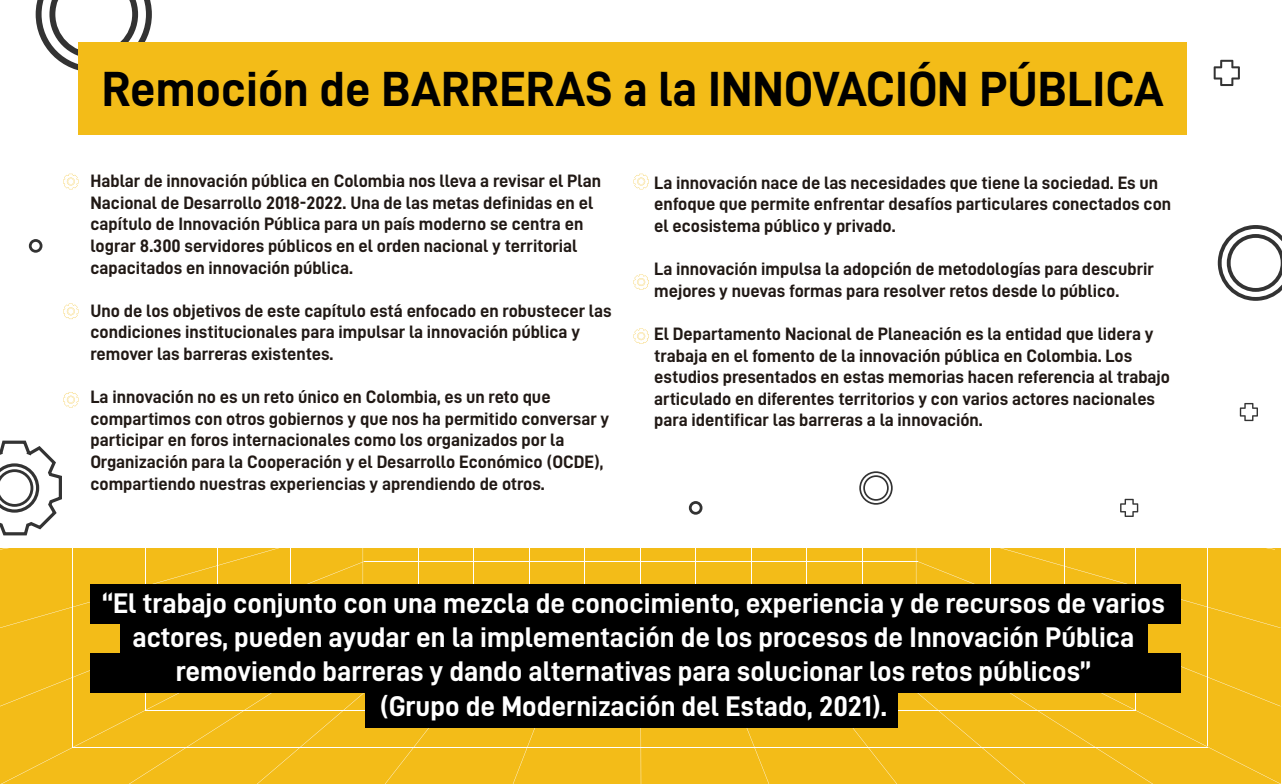
<style>
.page{position:relative;width:1282px;height:784px;background:#fff}
.page>*{position:absolute;margin:0;border:0;box-sizing:border-box;transform-origin:0 0}
.t1{font:49.5px "D DIN Bold";color:#000}
.t2{font:28.5px/34.2px "D DIN Bold";color:#fff;text-align:center}
.t3{font:18px/21.6px "D DIN Bold";color:#211915}
</style>
<div class="page">
<div style="left:0;top:548px;width:1281px;height:236px;background:#f3bc18"></div>
<hr style="left:585px;top:224px;width:1px;height:375px;background:#fff">
<hr style="left:640px;top:224px;width:1px;height:375px;background:#fff">
<hr style="left:696px;top:224px;width:1px;height:375px;background:#fff">
<hr style="left:751px;top:224px;width:1px;height:375px;background:#fff">
<hr style="left:807px;top:224px;width:1px;height:375px;background:#fff">
<hr style="left:862px;top:224px;width:1px;height:375px;background:#fff">
<hr style="left:364px;top:561px;width:554px;height:1px;background:#fff">
<svg style="left:640px;top:728px;width:1px;height:56px"></svg>
<svg style="left:917px;top:693px;width:364px;height:91px"></svg>
<svg style="left:918px;top:628px;width:363px;height:78px"></svg>
<hr style="left:1208px;top:46px;width:1px;height:699px;background:#fff">
<hr style="left:1135px;top:90px;width:1px;height:620px;background:#fff">
<hr style="left:145px;top:710px;width:990px;height:1px;background:#fff">
<hr style="left:73px;top:747px;width:1135px;height:1px;background:#fff">
<svg style="left:689px;top:501px;width:14px;height:14px"></svg>
<svg style="left:1239px;top:402px;width:19px;height:19px"></svg>
<svg style="left:1214px;top:60px;width:26px;height:26px"></svg>
<svg style="left:916px;top:498px;width:365px;height:130px"></svg>
<svg style="left:1217px;top:225px;width:65px;height:76px"></svg>
<svg style="left:859px;top:471px;width:34px;height:34px"></svg>
<svg style="left:36px;top:0;width:116px;height:72px"></svg>
<svg style="left:0;top:440px;width:585px;height:344px"></svg>
<div style="left:79px;top:42px;width:1108px;height:92px;background:#f3bc18"></div>
<div style="left:90px;top:584px;width:1091px;height:39px;background:#000"></div>
<div style="left:120px;top:619px;width:1028px;height:39px;background:#000"></div>
<div style="left:90px;top:654px;width:1091px;height:39px;background:#000"></div>
<div style="left:365px;top:689px;width:533px;height:39px;background:#000"></div>
<svg style="left:634px;top:134px;width:15px;height:56px"></svg>
<svg style="left:63px;top:174px;width:16px;height:15px"></svg>
<svg style="left:28px;top:239px;width:51px;height:81px"></svg>
<svg style="left:63px;top:392px;width:16px;height:16px"></svg>
<svg style="left:634px;top:274px;width:15px;height:16px"></svg>
<svg style="left:634px;top:328px;width:15px;height:16px"></svg>
<h1 class="t1" style="left:102px;top:61px;width:1063px">Remoción de BARRERAS a la INNOVACIÓN PÚBLICA</h1>
<p class="t3" style="left:90px;top:170px;width:512px">Hablar de innovación pública en Colombia nos lleva a revisar el Plan Nacional de Desarrollo 2018-2022. Una de las metas definidas en el capítulo de Innovación Pública para un país moderno se centra en lograr 8.300 servidores públicos en el orden nacional y territorial capacitados en innovación pública.</p>
<p class="t3" style="left:90px;top:299px;width:523px">Uno de los objetivos de este capítulo está enfocado en robustecer las condiciones institucionales para impulsar la innovación pública y remover las barreras existentes.</p>
<p class="t3" style="left:90px;top:386px;width:520px">La innovación no es un reto único en Colombia, es un reto que compartimos con otros gobiernos y que nos ha permitido conversar y participar en foros internacionales como los organizados por la Organización para la Cooperación y el Desarrollo Económico (OCDE), compartiendo nuestras experiencias y aprendiendo de otros.</p>
<p class="t3" style="left:654px;top:171px;width:519px">La innovación nace de las necesidades que tiene la sociedad. Es un enfoque que permite enfrentar desafíos particulares conectados con el ecosistema público y privado.</p>
<p class="t3" style="left:654px;top:258px;width:501px">La innovación impulsa la adopción de metodologías para descubrir mejores y nuevas formas para resolver retos desde lo público.</p>
<p class="t3" style="left:654px;top:323px;width:517px">El Departamento Nacional de Planeación es la entidad que lidera y trabaja en el fomento de la innovación pública en Colombia. Los estudios presentados en estas memorias hacen referencia al trabajo articulado en diferentes territorios y con varios actores nacionales para identificar las barreras a la innovación.</p>
<p class="t2" style="left:102px;top:585px;width:1064px">“El trabajo conjunto con una mezcla de conocimiento, experiencia y de recursos de varios actores, pueden ayudar en la implementación de los procesos de Innovación Pública removiendo barreras y dando alternativas para solucionar los retos públicos”<br>(Grupo de Modernización del Estado, 2021).</p>
</div>
